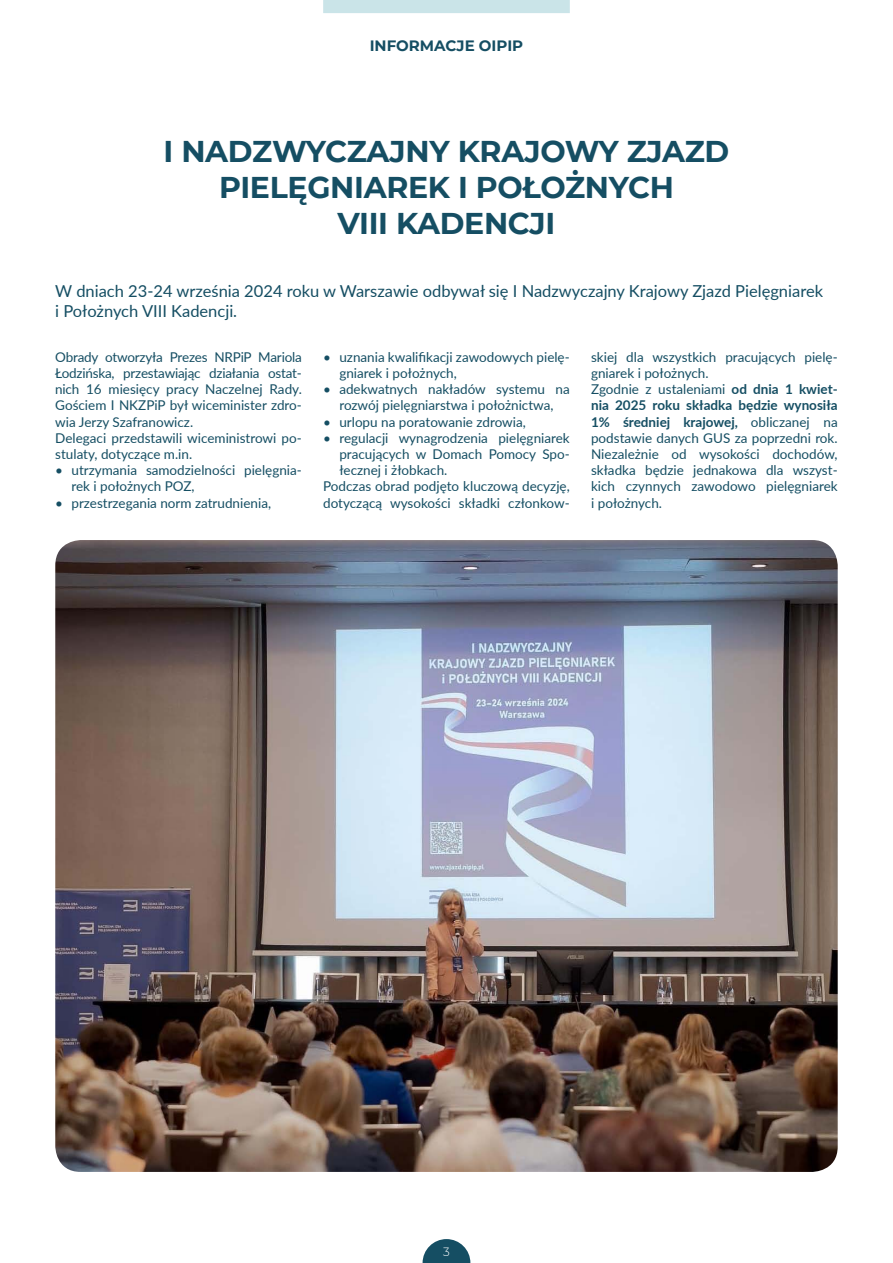
<style>
.page{position:relative;width:893px;height:1263px;background:#fff}
.page>*{position:absolute;margin:0;border:0;box-sizing:border-box;transform-origin:0 0}
.t1{font:700 30px/36px "Montserrat";letter-spacing:-.01em;color:#154e63}
.t2{font:16.5px/19.8px "Lato";color:#154e63}
.t3{font:700 15px "Montserrat";color:#154e63}
.t4{font:13.5px/16.2px "Lato";color:#154e63}
.t5{font:300 12px "Montserrat";color:#fff}
.s1{font-weight:700}
</style>
<div class="page">
<img style="left:55px;top:540px;width:783px;height:632px">
<div style="left:323px;top:0;width:247px;height:13px;background:#cae4e8"></div>
<svg style="left:423px;top:1239px;width:47px;height:24px"></svg>
<p class="t3" style="left:370px;top:35px;width:131px">IN FORMACJE OIPIP</p>
<h1 class="t1" style="left:219px;top:132px;width:512px;text-indent:-55px">I NADZWYCZAJNY KRAJOWY ZJAZD<br>PIE LĘGNIAREK</h1>
<h1 class="t1" style="left:338px;top:168px;width:338px;text-indent:120px">I POŁOŻNYCH<br>VIII KADENC</h1>
<h1 class="t1" style="left:530px;top:204px;width:22px">JI</h1>
<p class="t2" style="left:55px;top:280px;width:769px">W dniach 23-24 września 2024 roku w Warszawie odbywał się I Nadzwyczajny Krajowy Zjazd Pielęgniarek i Położnych VIII Kadencji.</p>
<p class="t4" style="left:55px;top:348px;width:248px">Obrady otworzyła Prezes NRPiP Mariola Łodzińska, przestawiając działania ostat&shy;nich 16 miesięcy pracy Naczelnej Rady.<br>Gościem I NKZPiP był wiceminister zdro&shy;wia Jerzy Szafranowicz.<br>Delegaci przedstawili wiceministrowi po&shy;stulaty, dotyczące m.in.</p>
<p class="t4" style="left:71px;top:462px;width:232px;text-indent:-16px">• utrzymania samodzielności pielęgnia&shy;rek i położnych POZ,</p>
<p class="t4" style="left:55px;top:494px;width:217px">• przestrzegania norm zatrudnienia,</p>
<p class="t4" style="left:339px;top:348px;width:232px;text-indent:-16px">• uznania kwalifikacji zawodowych pielę&shy;gniarek i położnych,</p>
<p class="t4" style="left:323px;top:381px;width:248px;text-align:center">• adekwatnych nakładów systemu na rozwój pielęgniarstwa i położnictwa,</p>
<p class="t4" style="left:323px;top:413px;width:204px">• urlopu na poratowanie zdrowia,</p>
<p class="t4" style="left:323px;top:429px;width:248px">• regulacji wynagrodzenia pielęgniarek</p>
<p class="t4" style="left:339px;top:445px;width:232px">pracujących w Domach Pomocy Spo-</p>
<p class="t4" style="left:339px;top:462px;width:110px">łecznej i żłobkach.</p>
<p class="t4" style="left:323px;top:478px;width:248px">Podczas obrad podjęto kluczową decyzję,</p>
<p class="t4" style="left:323px;top:494px;width:248px">dotyczącą wysokości składki członkow-</p>
<p class="t4" style="left:591px;top:348px;width:248px">skiej dla wszystkich pracujących pielę&shy;gniarek i położnych.<br>Zgodnie z ustaleniami <span class="s1">od dnia 1 kwiet&shy;nia 2025 roku składka będzie wynosiła 1% średniej krajowej,</span> obliczanej na podstawie danych GUS za poprzedni rok.<br>Niezależnie od wysokości dochodów, składka będzie jednakowa dla wszyst&shy;kich czynnych zawodowo pielęgniarek i położnych.</p>
<p class="t5" style="left:443px;top:1244px;width:8px">3</p>
</div>
